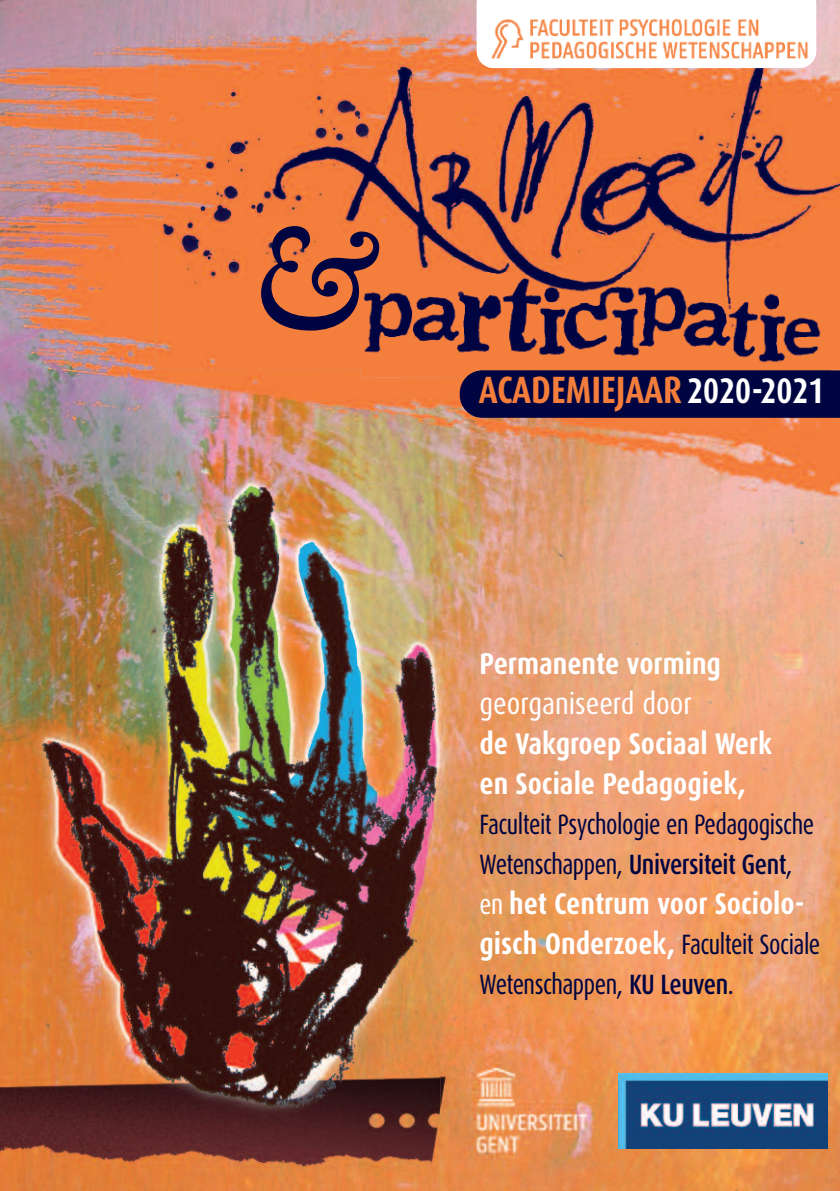
<style>
.page{position:relative;width:840px;height:1191px;background:#fff}
.page>*{position:absolute;margin:0;border:0;box-sizing:border-box;transform-origin:0 0}
.t1{font:italic 600 144px "Adobe Caslon Pro";color:#000541}
.t2{font:700 38px "Dax Condensed";color:#f47d3b}
.t3{font:700 30px/40px "Dax Condensed";color:#fff}
.t4{font:30px "Dax Condensed";color:#fff}
.t5{font:28px/40px "Dax Condensed";letter-spacing:-.02em;color:#000541;scale:.9 1}
.s1{font-size:35.6px;color:#fff}
.s2{font-weight:500}
.s3{font-weight:400;font-size:28px}
.s4{font-weight:700;font-size:30px;color:#fff}
</style>
<div class="page">
<img style="left:0;top:567px;width:839px;height:624px">
<img style="left:0;top:0;width:839px;height:567px">
<img style="left:155px;top:17px;width:684px;height:353px">
<svg style="left:476px;top:0;width:339px;height:5px"></svg>
<img style="left:476px;top:5px;width:339px;height:63px">
<img style="left:440px;top:1039px;width:186px;height:150px">
<img style="left:618px;top:1073px;width:208px;height:75px">
<img style="left:360px;top:272px;width:470px;height:105px">
<svg style="left:459px;top:370px;width:380px;height:48px;background:#080941"></svg>
<h1 class="t1" style="left:248px;top:228px;width:123px">&amp;</h1>
<h2 class="t2" style="left:478px;top:373px;width:347px">ACADEMIEJAAR <span class="s1">2020-2021</span></h2>
<p class="t3" style="left:479px;top:645px;width:243px">Permanente vorming</p>
<p class="t4" style="left:479px;top:690px;width:213px">georganiseerd door</p>
<p class="t3" style="left:479px;top:725px;width:294px">de Vakgroep Sociaal Werk en Sociale Pedagogiek,</p>
<p class="t5" style="left:479px;top:806px;width:373px">Faculteit Psychologie en Pedagogische<br>Wetenschappen, <span class="s2">Universiteit Gent</span>,</p>
<p class="t3" style="left:479px;top:885px;width:326px"><span class="s3">en</span> het Centrum voor Sociolo-</p>
<p class="t5" style="left:479px;top:926px;width:380px"><span class="s4">gisch Onderzoek,</span> Faculteit Sociale<br>Wetenschappen, <span class="s2">KU Leuven</span>.</p>
</div>
